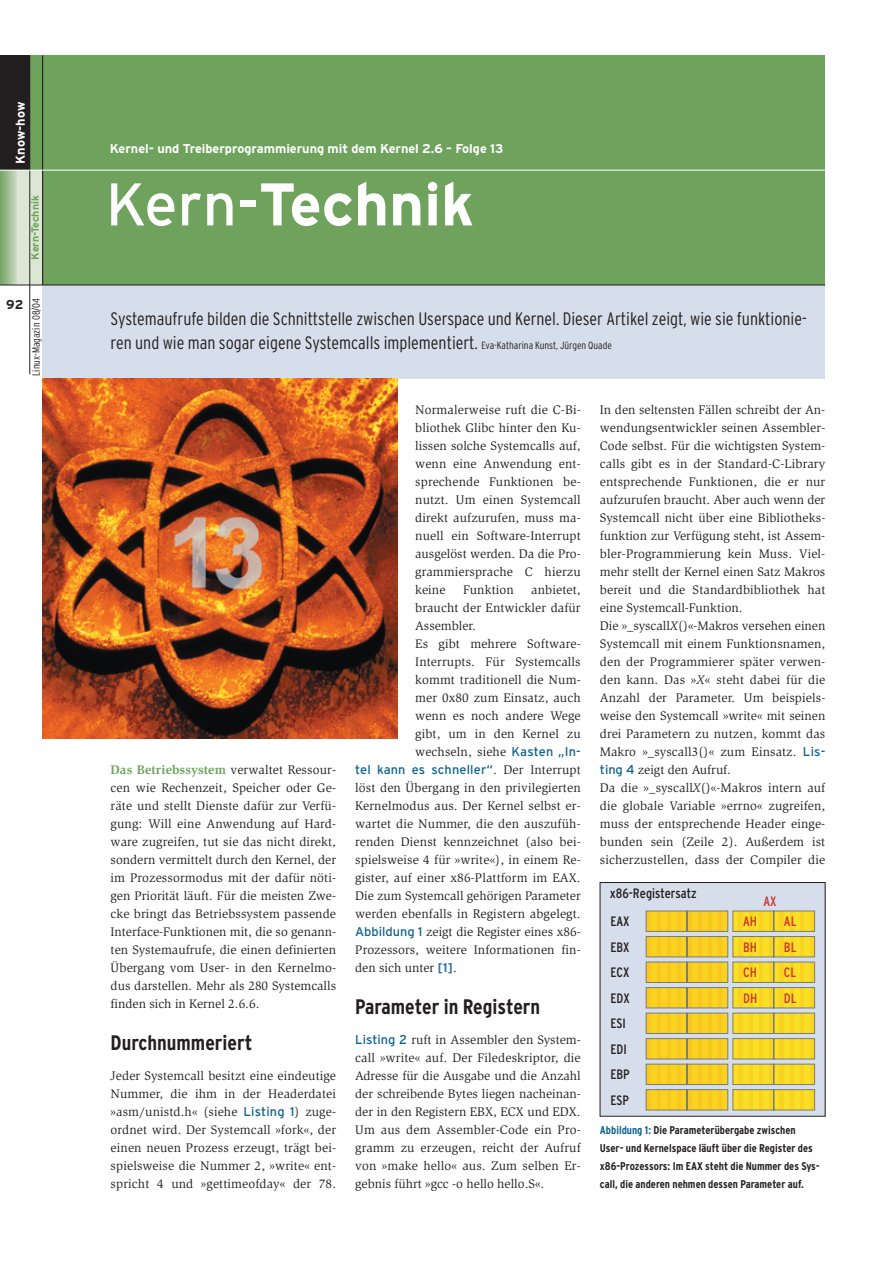
<style>
.page{position:relative;width:893px;height:1262px;background:#fff}
.page>*{position:absolute;margin:0;border:0;box-sizing:border-box;transform-origin:0 0}
.t1{font:700 60px "Interstate";color:#fff}
.t2{font:700 condensed 21px "Interstate";color:#231f20}
.t3{font:300 condensed 18px/24px "Interstate";color:#231f20}
.t4{font:condensed 13.65px/25.5px "Interstate";color:#231f20;text-align:justify}
.t5{font:condensed 13.65px "Interstate";color:#cb332d}
.t6{font:12.75px/18px "Slimbach";letter-spacing:.01em;color:#231f20;text-align:justify}
.t7{font:700 12.75px "Interstate";color:#fff}
.t8{font:12.75px "Interstate";letter-spacing:.015em;color:#0f618e}
.t9{font:700 12.75px "Interstate";color:#231f20}
.t10{font:700 condensed 11.25px/18px "Interstate";color:#231f20}
.t11{font:300 condensed 10.5px "Interstate";color:#231f20}
.t12{font:700 10.5px "Interstate";color:#6fa35d}
.s1{font-weight:400}
.s2{font-size:10.5px}
.s3{font-weight:700;color:#6fa35d}
.s4{font-family:"Interstate";color:#0f618e}
.s5{font-family:"Slimbach";color:#231f20}
.s6{font-family:"Interstate";font-weight:700;color:#3978a3}
.s7{font-style:italic}
.s8{color:#0f618e}
</style>
<div class="page">
<div style="left:43px;top:285px;width:782px;height:93px;background:#d7deeb"></div>
<div style="left:43px;top:55px;width:782px;height:230px;background:#6fa35d"></div>
<hr style="left:43px;top:285px;width:782px;height:1px;background:#231f20">
<div style="left:0;top:55px;width:43px;height:230px;background:#6fa35d"></div>
<div style="left:0;top:55px;width:30px;height:115px;background:#231f20"></div>
<svg style="left:0;top:171px;width:17px;height:114px;background:#a0be92"></svg>
<div style="left:17px;top:170px;width:26px;height:115px;background:#dce6d5"></div>
<hr style="left:30px;top:55px;width:1px;height:319px;background:#231f20">
<hr style="left:42px;top:55px;width:1px;height:230px;background:#231f20">
<hr style="left:0;top:285px;width:43px;height:1px;background:#231f20">
<hr style="left:0;top:170px;width:43px;height:1px;background:#fff">
<hr style="left:43px;top:170px;width:782px;height:1px;background:#fff">
<img style="left:43px;top:378px;width:354px;height:360px">
<div style="left:600px;top:882px;width:225px;height:234px;background:#d7deeb"></div>
<svg style="left:645px;top:910px;width:170px;height:200px;background:#e5cb4e"></svg>
<p class="t7" style="left:15px;top:164px;width:63px;rotate:-90deg">Know-how</p>
<p class="t12" style="left:31px;top:259px;width:65px;rotate:-90deg">Kern-Technik</p>
<p class="t9" style="left:6px;top:300px;width:19px">92</p>
<p class="t11" style="left:32px;top:376px;width:79px;rotate:-90deg">Linux-Magazin 08/04</p>
<p class="t7" style="left:110px;top:144px;width:395px">Kernel- und Treiberprogrammierung mit dem Kernel 2.6 – Folge 13</p>
<h1 class="t1" style="left:106px;top:182px;width:370px"><span class="s1">Kern-</span>Technik</h1>
<h3 class="t3" style="left:111px;top:308px;width:697px">Systemaufrufe bilden die Schnittstelle zwischen Userspace und Kernel. Dieser Artikel zeigt, wie sie funktionie&shy;ren und wie man sogar eigene Systemcalls implementiert. <span class="s2">Eva-Katharina Kunst, Jürgen Quade</span></h3>
<p class="t6" style="left:111px;top:762px;width:227px"><span class="s3">Das Betriebssystem</span> verwaltet Ressour&shy;cen wie Rechenzeit, Speicher oder Ge&shy;räte und stellt Dienste dafür zur Verfü&shy;gung: Will eine Anwendung auf Hard&shy;ware zugreifen, tut sie das nicht direkt, sondern vermittelt durch den Kernel, der im Prozessormodus mit der dafür nöti&shy;gen Priorität läuft. Für die meisten Zwe&shy;cke bringt das Betriebssystem passende Interface-Funktionen mit, die so genann&shy;ten Systemaufrufe, die einen definierten Übergang vom User- in den Kernelmo&shy;dus darstellen. Mehr als 280 Systemcalls finden sich in Kernel 2.6.6.</p>
<h2 class="t2" style="left:111px;top:1035px;width:143px">Durchnummeriert</h2>
<p class="t6" style="left:111px;top:1068px;width:227px">Jeder Systemcall besitzt eine eindeutige Nummer, die ihm in der Headerdatei »asm/unistd.h« (siehe <span class="s4">Listing 1</span>) zuge&shy;ordnet wird. Der Systemcall »fork«, der einen neuen Prozess erzeugt, trägt bei&shy;spielsweise die Nummer 2, »write« ent&shy;spricht 4 und »gettimeofday« der 78.</p>
<p class="t6" style="left:415px;top:402px;width:167px">Normalerweise ruft die C-Bi&shy;bliothek Glibc hinter den Ku&shy;lissen solche Systemcalls auf, wenn eine Anwendung ent&shy;sprechende Funktionen be&shy;nutzt. Um einen Systemcall direkt aufzurufen, muss ma&shy;nuell ein Software-Interrupt ausgelöst werden. Da die Pro&shy;grammiersprache C hierzu keine</p>
<p class="t6" style="left:415px;top:582px;width:167px;text-align:left;text-indent:116px">anbietet, braucht der Entwickler dafür<br>Assembler.<br>Es gibt mehrere Software-<br>Interrupts. Für Systemcalls kommt traditionell die Num&shy;mer 0x80 zum Einsatz, auch wenn es noch andere Wege gibt, um in den Kernel zu wechseln, siehe <span class="s4">Kasten „In-</span></p>
<p class="t8" style="left:355px;top:765px;width:227px">tel kann es schneller“<span class="s5">. Der Interrupt</span></p>
<p class="t6" style="left:355px;top:780px;width:227px">löst den Übergang in den privilegierten Kernelmodus aus. Der Kernel selbst er&shy;wartet die Nummer, die den auszufüh&shy;renden Dienst kennzeichnet (also bei&shy;spielsweise 4 für »write«), in einem Re&shy;gister, auf einer x86-Plattform im EAX.<br>Die zum Systemcall gehörigen Parameter werden ebenfalls in Registern abgelegt.<br><span class="s4">Abbildung 1</span> zeigt die Register eines x86- Prozessors, weitere Informationen fin&shy;den sich unter <span class="s6">[1]</span>.</p>
<h2 class="t2" style="left:355px;top:999px;width:186px">Parameter in Registern</h2>
<p class="t6" style="left:355px;top:1032px;width:227px"><span class="s4">Listing 2</span> ruft in Assembler den System&shy;call »write« auf. Der Filedeskriptor, die Adresse für die Ausgabe und die Anzahl der schreibende Bytes liegen nacheinan&shy;der in den Registern EBX, ECX und EDX.<br>Um aus dem Assembler-Code ein Pro&shy;gramm zu erzeugen, reicht der Aufruf von »make hello« aus. Zum selben Er&shy;gebnis führt »gcc -o hello hello.S«.</p>
<p class="t6" style="left:463px;top:582px;width:52px">Funktion</p>
<p class="t6" style="left:600px;top:402px;width:227px;text-align:left">In den seltensten Fällen schreibt der An&shy;wendungsentwickler seinen Assembler-Code selbst. Für die wichtigsten System&shy;calls gibt es in der Standard-C-Library entsprechende Funktionen, die er nur aufzurufen braucht. Aber auch wenn der Systemcall nicht über eine Bibliotheks&shy;funktion zur Verfügung steht, ist Assem&shy;bler-Programmierung kein Muss. Viel&shy;mehr stellt der Kernel einen Satz Makros bereit und die Standardbibliothek hat eine Systemcall-Funktion.<br>Die »_syscall<span class="s7">X</span>()«-Makros versehen einen Systemcall mit einem Funktionsnamen, den der Programmierer später verwen&shy;den kann. Das »<span class="s7">X</span>« steht dabei für die Anzahl der Parameter. Um beispiels&shy;weise den Systemcall »write« mit seinen drei Parametern zu nutzen, kommt das Makro »_syscall3()« zum Einsatz. <span class="s4">Lis&shy;ting 4</span> zeigt den Aufruf.<br>Da die »_syscall<span class="s7">X</span>()«-Makros intern auf die globale Variable »errno« zugreifen, muss der entsprechende Header einge&shy;bunden sein (Zeile 2). Außerdem ist sicherzustellen, dass der Compiler die</p>
<p class="t4" style="left:610px;top:881px;width:88px">x86-Registersatz</p>
<p class="t5" style="left:763px;top:896px;width:15px">AX</p>
<p class="t4" style="left:610px;top:910px;width:21px">EAX EBX ECX EDX ESI</p>
<p class="t5" style="left:784px;top:916px;width:14px">AL</p>
<p class="t4" style="left:610px;top:1037px;width:18px">EDI</p>
<p class="t5" style="left:743px;top:916px;width:15px">AH</p>
<p class="t5" style="left:743px;top:942px;width:16px">BH</p>
<p class="t5" style="left:784px;top:942px;width:14px">BL</p>
<p class="t5" style="left:743px;top:967px;width:15px">CH</p>
<p class="t5" style="left:784px;top:967px;width:14px">CL</p>
<p class="t5" style="left:743px;top:993px;width:16px">DH</p>
<p class="t5" style="left:784px;top:993px;width:14px">DL</p>
<p class="t4" style="left:610px;top:1063px;width:21px">EBP<br>ESP</p>
<p class="t10" style="left:600px;top:1122px;width:221px"><span class="s8">Abbildung 1:</span> Die Parameterübergabe zwischen User- und Kernelspace läuft über die Register des x86-Prozessors: Im EAX steht die Nummer des Sys&shy;call, die anderen nehmen dessen Parameter auf.</p>
</div>
